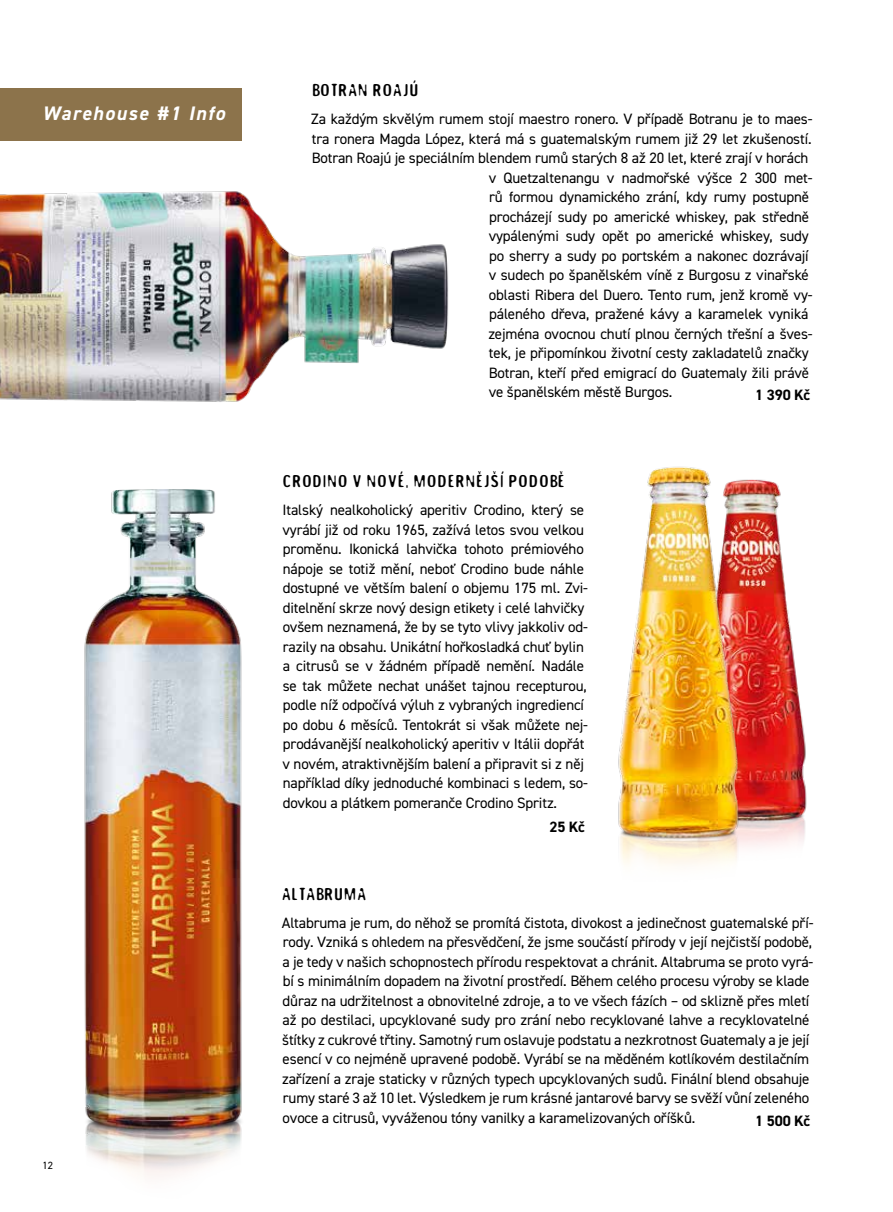
<style>
.page{position:relative;width:893px;height:1212px;background:#fff}
.page>*{position:absolute;margin:0;border:0;box-sizing:border-box;transform-origin:0 0}
.t1{font:italic 700 19.65px "DIN2014";letter-spacing:.08em;color:#fff}
.t2{font:15px/19.5px "DIN2014";letter-spacing:-.01em;color:#000}
.t3{font:700 15px "Exposure";letter-spacing:.01em;color:#000}
.t4{font:700 15px "DIN2014";letter-spacing:-.01em;color:#000}
.t5{font:10.5px "DIN2014";color:#000}
</style>
<div class="page">
<img style="left:0;top:191px;width:449px;height:211px">
<img style="left:759px;top:479px;width:48px;height:368px">
<img style="left:618px;top:466px;width:141px;height:400px">
<div style="left:0;top:88px;width:242px;height:52px;background:#8c734b"></div>
<img style="left:84px;top:489px;width:158px;height:687px">
<h1 class="t1" style="left:43px;top:100px;width:184px">Warehouse #1 Info</h1>
<p class="t5" style="left:43px;top:1159px;width:12px">12</p>
<p class="t3" style="left:312px;top:80px;width:108px">BOTRAN ROAJÚ</p>
<p class="t2" style="left:311px;top:109px;width:503px">Za každým skvělým rumem stojí maestro ronero. V případě Botranu je to maes-</p>
<p class="t2" style="left:312px;top:129px;width:501px">tra ronera Magda López, která má s guatemalským rumem již 29 let zkušeností.</p>
<p class="t2" style="left:312px;top:148px;width:498px">Botran Roajú je speciálním blendem rumů starých 8 až 20 let, které zrají v horách</p>
<p class="t2" style="left:489px;top:168px;width:325px">v Quetzaltenangu v nadmořské výšce 2 300 met-</p>
<p class="t2" style="left:489px;top:187px;width:322px">rů formou dynamického zrání, kdy rumy postupně</p>
<p class="t2" style="left:489px;top:207px;width:322px">procházejí sudy po americké whiskey, pak středně</p>
<p class="t2" style="left:489px;top:226px;width:322px">vypálenými sudy opět po americké whiskey, sudy</p>
<p class="t2" style="left:489px;top:246px;width:321px">po sherry a sudy po portském a nakonec dozrávají</p>
<p class="t2" style="left:489px;top:265px;width:322px">v sudech po španělském víně z Burgosu z vinařské</p>
<p class="t2" style="left:489px;top:285px;width:325px">oblasti Ribera del Duero. Tento rum, jenž kromě vy-</p>
<p class="t2" style="left:489px;top:304px;width:321px">páleného dřeva, pražené kávy a karamelek vyniká</p>
<p class="t2" style="left:488px;top:324px;width:326px">zejména ovocnou chutí plnou černých třešní a šves-</p>
<p class="t2" style="left:489px;top:343px;width:321px">tek, je připomínkou životní cesty zakladatelů značky</p>
<p class="t2" style="left:489px;top:363px;width:322px">Botran, kteří před emigrací do Guatemaly žili právě</p>
<p class="t2" style="left:489px;top:382px;width:185px">ve španělském městě Burgos.</p>
<p class="t4" style="left:755px;top:385px;width:56px">1 390 Kč</p>
<p class="t3" style="left:413px;top:470px;width:153px">MODERNĚJŠÍ PODOBĚ</p>
<p class="t2" style="left:282px;top:500px;width:307px">Italský nealkoholický aperitiv Crodino, který se vyrábí již od roku 1965, zažívá letos svou velkou proměnu. Ikonická lahvička tohoto prémiového nápoje se totiž mění, neboť Crodino bude náhle dostupné ve větším balení o objemu 175 ml. Zvi&shy;ditelnění skrze nový design etikety i celé lahvičky ovšem neznamená, že by se tyto vlivy jakkoliv od&shy;razily na obsahu. Unikátní hořkosladká chuť bylin a citrusů se v žádném případě nemění. Nadále se tak můžete nechat unášet tajnou recepturou, podle níž odpočívá výluh z vybraných ingrediencí po dobu 6 měsíců. Tentokrát si však můžete nej&shy;prodávanější nealkoholický aperitiv v Itálii dopřát v novém, atraktivnějším balení a připravit si z něj například díky jednoduché kombinaci s ledem, so&shy;dovkou a plátkem pomeranče Crodino Spritz.</p>
<p class="t3" style="left:282px;top:470px;width:124px">CRODINO V NOVÉ</p>
<p class="t3" style="left:405px;top:481px;width:5px">‘</p>
<p class="t4" style="left:549px;top:816px;width:37px">25 Kč</p>
<p class="t3" style="left:281px;top:883px;width:87px">ALTABRUMA</p>
<p class="t2" style="left:282px;top:912px;width:533px">Altabruma je rum, do něhož se promítá čistota, divokost a jedinečnost guatemalské pří&shy;rody. Vzniká s ohledem na přesvědčení, že jsme součástí přírody v její nejčistší podobě, a je tedy v našich schopnostech přírodu respektovat a chránit. Altabruma se proto vyrá&shy;bí s minimálním dopadem na životní prostředí. Během celého procesu výroby se klade důraz na udržitelnost a obnovitelné zdroje, a to ve všech fázích – od sklizně přes mletí až po destilaci, upcyklované sudy pro zrání nebo recyklované lahve a recyklovatelné štítky z cukrové třtiny. Samotný rum oslavuje podstatu a nezkrotnost Guatemaly a je její esencí v co nejméně upravené podobě. Vyrábí se na měděném kotlíkovém destilačním zařízení a zraje staticky v různých typech upcyklovaných sudů. Finální blend obsahuje rumy staré 3 až 10 let. Výsledkem je rum krásné jantarové barvy se svěží vůní zeleného ovoce a citrusů, vyváženou tóny vanilky a karamelizovaných oříšků.</p>
<p class="t4" style="left:755px;top:1111px;width:56px">1 500 Kč</p>
</div>
